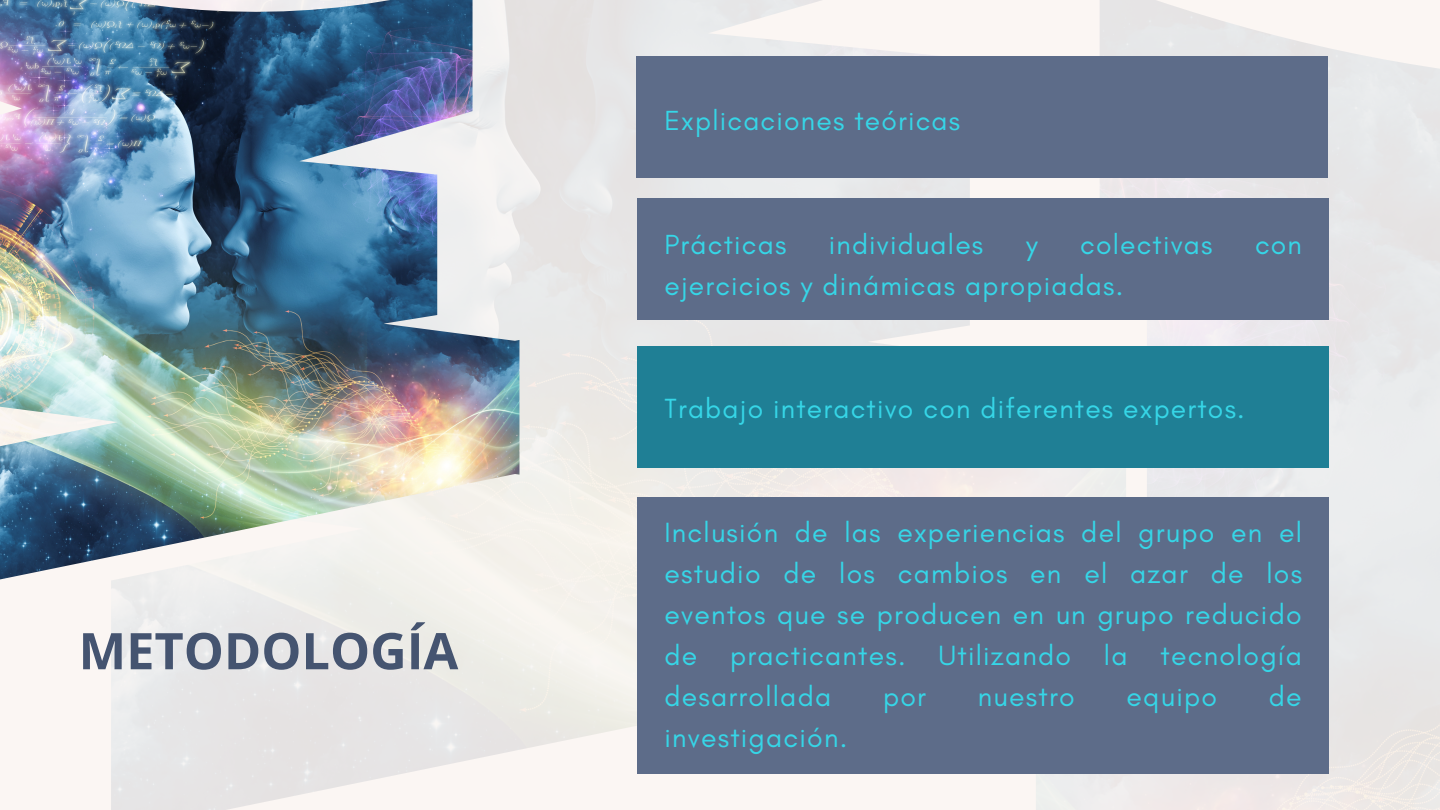
<style>
.page{position:relative;width:1440px;height:810px;background:#fff}
.page>*{position:absolute;margin:0;border:0;box-sizing:border-box;transform-origin:0 0}
.t1{font:700 50.5px "Open Sans";color:#455470}
.t2{font:28.4px/41.1px "Glacial Indifference";letter-spacing:.045em;color:#36d6e7;text-align:justify}
.t3{font:28.2px "Glacial Indifference";letter-spacing:.045em;color:#36d6e7}
</style>
<div class="page">
<img style="left:0;top:0;width:1036px;height:810px">
<img style="left:1036px;top:0;width:404px;height:810px">
<img style="left:0;top:0;width:519px;height:583px">
<div style="left:636px;top:56px;width:691px;height:122px;background:#5d6c89"></div>
<div style="left:638px;top:199px;width:691px;height:121px;background:#5d6c89"></div>
<div style="left:638px;top:346px;width:691px;height:121px;background:#1f7f95"></div>
<div style="left:638px;top:497px;width:691px;height:276px;background:#5d6c89"></div>
<h1 class="t1" style="left:79px;top:615px;width:381px">METODOLOGÍA</h1>
<p class="t3" style="left:664px;top:103px;width:297px">Explicaciones teóricas</p>
<p class="t3" style="left:664px;top:227px;width:123px">Prácticas</p>
<p class="t3" style="left:829px;top:227px;width:156px">individuales</p>
<p class="t3" style="left:1026px;top:227px;width:13px">y</p>
<p class="t3" style="left:1080px;top:227px;width:134px">colectivas</p>
<p class="t3" style="left:1255px;top:227px;width:48px">con</p>
<p class="t3" style="left:664px;top:268px;width:460px">ejercicios y dinámicas apropiadas.</p>
<p class="t3" style="left:664px;top:391px;width:582px">Trabajo interactivo con diferentes expertos.</p>
<p class="t2" style="left:664px;top:511px;width:639px">Inclusión de las experiencias del grupo en el estudio de los cambios en el azar de los eventos que se producen en un grupo reducido de practicantes. Utilizando la tecnología desarrollada</p>
<p class="t2" style="left:883px;top:676px;width:45px">por</p>
<p class="t2" style="left:978px;top:676px;width:98px">nuestro</p>
<p class="t2" style="left:1127px;top:676px;width:92px">equipo</p>
<p class="t2" style="left:1269px;top:676px;width:34px">de</p>
<p class="t2" style="left:664px;top:717px;width:184px">investigación.</p>
</div>
